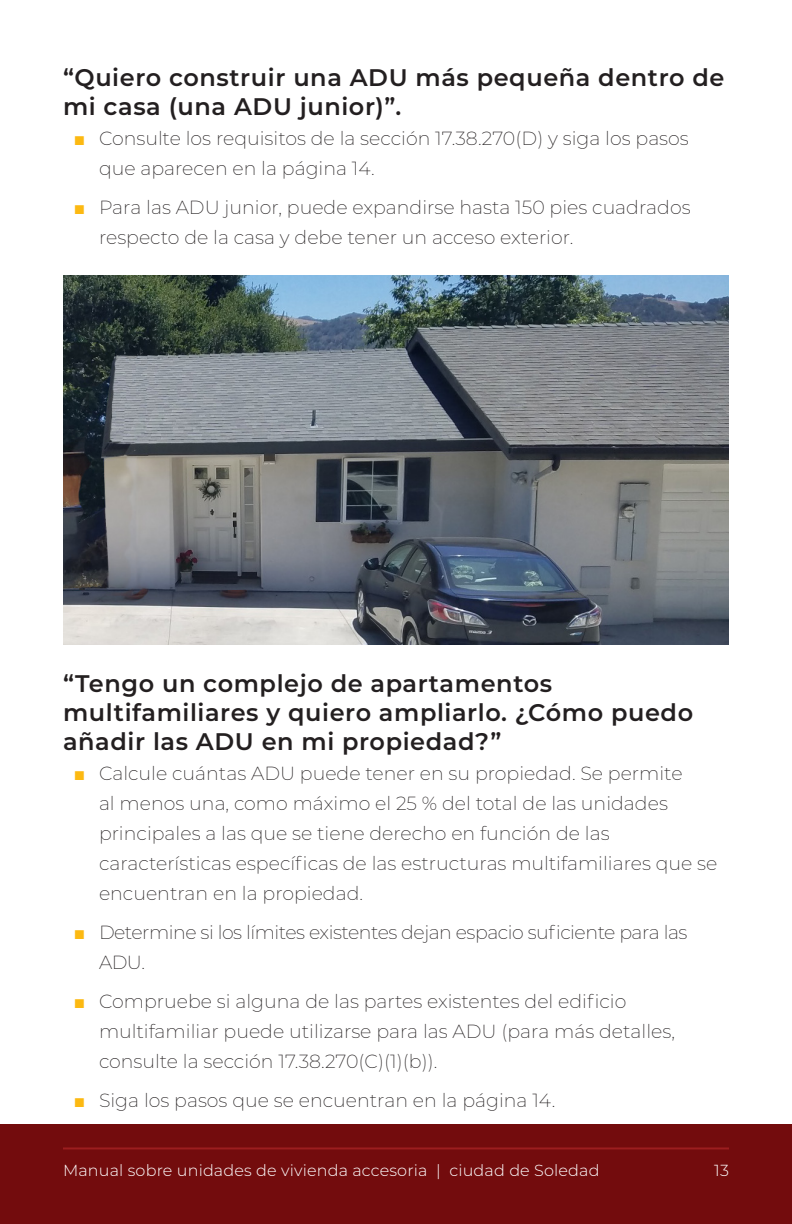
<style>
.page{position:relative;width:792px;height:1224px;background:#fff}
.page>*{position:absolute;margin:0;border:0;box-sizing:border-box;transform-origin:0 0}
.Heading_3{font:600 24px/28.8px "Montserrat";letter-spacing:.025em;color:#231f20}
.t1{font:200 19px/30px "Montserrat";color:#231f20}
.t2{font:200 19px/30px "Montserrat";letter-spacing:-.025em;color:#231f20}
.t3{font:300 16px "Montserrat";letter-spacing:.01em;color:#fff}
.s1{font-family:"Arial Narrow";font-weight:400;color:#fcb912}
</style>
<div class="page">
<div style="left:0;top:1125px;width:792px;height:99px;background:#730c0d"></div>
<hr style="left:63px;top:1147px;width:666px;height:2px;background:#9c1e1f">
<img style="left:63px;top:275px;width:666px;height:369px">
<p class="Heading_3" style="left:63px;top:62px;width:663px">“Quiero construir una ADU más pequeña dentro de mi casa (una ADU junior)”.</p>
<p class="t1" style="left:99px;top:123px;width:591px;text-indent:-24px"><span class="s1">■</span> Consulte los requisitos de la sección 17.38.270(D) y siga los pasos que aparecen en la página 14.</p>
<p class="t1" style="left:99px;top:192px;width:593px;text-indent:-24px"><span class="s1">■</span> Para las ADU junior, puede expandirse hasta 150 pies cuadrados respecto de la casa y debe tener un acceso exterior.</p>
<p class="Heading_3" style="left:63px;top:668px;width:632px">“Tengo un complejo de apartamentos multifamiliares y quiero ampliarlo. ¿Cómo puedo añadir las ADU en mi propiedad?”</p>
<p class="t1" style="left:99px;top:758px;width:620px;text-indent:-24px"><span class="s1">■</span> Calcule cuántas ADU puede tener en su propiedad. Se permite<br>al menos una, como máximo el 25 % del total de las unidades principales a las que se tiene derecho en función de las características específicas de las estructuras multifamiliares que se encuentran en la propiedad.</p>
<p class="t2" style="left:99px;top:917px;width:590px;text-indent:-24px"><span class="s1">■</span> Determine si los límites existentes dejan espacio suficiente para las<br>ADU.</p>
<p class="t1" style="left:99px;top:986px;width:578px;text-indent:-24px"><span class="s1">■</span> Compruebe si alguna de las partes existentes del edificio multifamiliar puede utilizarse para las ADU (para más detalles, consulte la sección 17.38.270(C)(1)(b)).</p>
<p class="t1" style="left:75px;top:1085px;width:482px"><span class="s1">■</span> Siga los pasos que se encuentran en la página 14.</p>
<p class="t3" style="left:63px;top:1160px;width:538px">Manual sobre unidades de vivienda accesoria | ciudad de Soledad</p>
<p class="t3" style="left:714px;top:1160px;width:16px">13</p>
</div>
